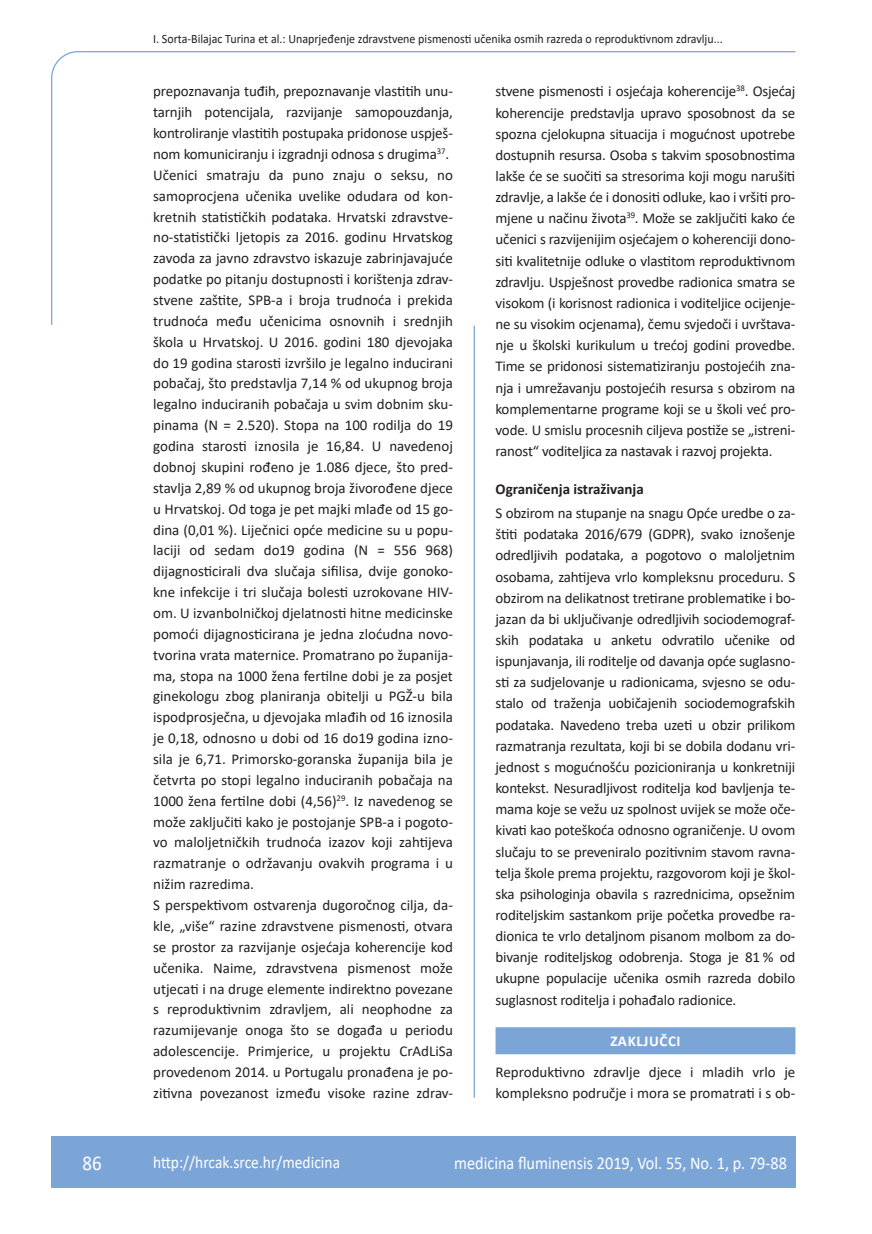
<style>
.page{position:relative;width:872px;height:1234px;background:#fff}
.page>*{position:absolute;margin:0;border:0;box-sizing:border-box;transform-origin:0 0}
.t1{font:21px "Calibri";color:#fff;scale:.9 1}
.t2{font:18px "Calibri";color:#fff;scale:.9 1}
.t3{font:17.25px "Calibri";color:#fff;scale:.9 1}
.osnovni_tekst{font:15px/20.9px "Calibri";letter-spacing:-.01em;color:#231f20;text-align:justify}
.podnaslov{font:700 15px "Calibri";color:#231f20}
.naslov_ruler{font:700 15px "Calibri";letter-spacing:.04em;color:#fff}
.glava{font:12.75px "Calibri";color:#231f20;scale:.94 1}
</style>
<div class="page">
<svg style="left:51px;top:51px;width:745px;height:274px"></svg>
<hr style="left:473px;top:325px;width:2px;height:772px;background:#7ca5d7">
<div style="left:51px;top:1135px;width:744px;height:51px;background:#7ca5d7"></div>
<div style="left:495px;top:1026px;width:300px;height:27px;background:#7ca5d7"></div>
<p class="glava" style="left:153px;top:29px;width:607px">I. Sorta-Bilajac Turina et al.: Unaprjeđenje zdravstvene pismenosti učenika osmih razreda o reproduktivnom zdravlju...</p>
<p class="osnovni_tekst" style="left:153px;top:81px;width:301px">prepoznavanja tuđih, prepoznavanje vlastitih unu&shy;tarnjih potencijala, razvijanje samopouzdanja, kontroliranje vlastitih postupaka pridonose uspješ&shy;nom komuniciranju i izgradnji odnosa s drugima<sup>37</sup>.</p>
<p class="osnovni_tekst" style="left:153px;top:164px;width:301px">Učenici smatraju da puno znaju o seksu, no samoprocjena učenika uvelike odudara od kon&shy;kretnih statističkih podataka. Hrvatski zdravstve&shy;no-statistički ljetopis za 2016. godinu Hrvatskog zavoda za javno zdravstvo iskazuje zabrinjavajuće podatke po pitanju dostupnosti i korištenja zdrav&shy;stvene zaštite, SPB-a i broja trudnoća i prekida trudnoća među učenicima osnovnih i srednjih škola u Hrvatskoj. U 2016. godini 180 djevojaka do 19 godina starosti izvršilo je legalno inducirani pobačaj, što predstavlja 7,14 % od ukupnog broja legalno induciranih pobačaja u svim dobnim sku&shy;pinama (N = 2.520). Stopa na 100 rodilja do 19 godina starosti iznosila je 16,84. U navedenoj dobnoj skupini rođeno je 1.086 djece, što pred&shy;stavlja 2,89 % od ukupnog broja živorođene djece u Hrvatskoj. Od toga je pet majki mlađe od 15 go&shy;dina (0,01 %). Liječnici opće medicine su u popu&shy;laciji od sedam do19 godina (N = 556 968) dijagnosticirali dva slučaja sifilisa, dvije gonoko&shy;kne infekcije i tri slučaja bolesti uzrokovane HIV&shy;om. U izvanbolničkoj djelatnosti hitne medicinske pomoći dijagnosticirana je jedna zloćudna novo&shy;tvorina vrata maternice. Promatrano po županija&shy;ma, stopa na 1000 žena fertilne dobi je za posjet ginekologu zbog planiranja obitelji u PGŽ-u bila ispodprosječna, u djevojaka mlađih od 16 iznosila je 0,18, odnosno u dobi od 16 do19 godina izno&shy;sila je 6,71. Primorsko-goranska županija bila je četvrta po stopi legalno induciranih pobačaja na 1000 žena fertilne dobi (4,56)<sup>29</sup>. Iz navedenog se može zaključiti kako je postojanje SPB-a i pogoto&shy;vo maloljetničkih trudnoća izazov koji zahtijeva razmatranje o održavanju ovakvih programa i u nižim razredima.</p>
<p class="osnovni_tekst" style="left:153px;top:894px;width:301px">S perspektivom ostvarenja dugoročnog cilja, da&shy;kle, „više“ razine zdravstvene pismenosti, otvara se prostor za razvijanje osjećaja koherencije kod učenika. Naime, zdravstvena pismenost može utjecati i na druge elemente indirektno povezane s reproduktivnim zdravljem, ali neophodne za razumijevanje onoga što se događa u periodu adolescencije. Primjerice, u projektu CrAdLiSa provedenom 2014. u Portugalu pronađena je po&shy;zitivna povezanost između visoke razine zdrav-</p>
<p class="osnovni_tekst" style="left:495px;top:80px;width:301px">stvene pismenosti i osjećaja koherencije<sup>38</sup>. Osjećaj koherencije predstavlja upravo sposobnost da se spozna cjelokupna situacija i mogućnost upotrebe dostupnih resursa. Osoba s takvim sposobnostima lakše će se suočiti sa stresorima koji mogu narušiti zdravlje, a lakše će i donositi odluke, kao i vršiti pro&shy;mjene u načinu života<sup>39</sup>. Može se zaključiti kako će učenici s razvijenijim osjećajem o koherenciji dono&shy;siti kvalitetnije odluke o vlastitom reproduktivnom zdravlju. Uspješnost provedbe radionica smatra se visokom (i korisnost radionica i voditeljice ocijenje&shy;ne su visokim ocjenama), čemu svjedoči i uvrštava&shy;nje u školski kurikulum u trećoj godini provedbe.<br>Time se pridonosi sistematiziranju postojećih zna&shy;nja i umrežavanju postojećih resursa s obzirom na komplementarne programe koji se u školi već pro&shy;vode. U smislu procesnih ciljeva postiže se „istreni&shy;ranost“ voditeljica za nastavak i razvoj projekta.</p>
<p class="podnaslov" style="left:495px;top:478px;width:150px">Ograničenja istraživanja</p>
<p class="osnovni_tekst" style="left:495px;top:502px;width:301px">S obzirom na stupanje na snagu Opće uredbe o za&shy;štiti podataka 2016/679 (GDPR), svako iznošenje odredljivih podataka, a pogotovo o maloljetnim osobama, zahtijeva vrlo kompleksnu proceduru. S obzirom na delikatnost tretirane problematike i bo&shy;jazan da bi uključivanje odredljivih sociodemograf&shy;skih podataka u anketu odvratilo učenike od ispunjavanja, ili roditelje od davanja opće suglasno&shy;sti za sudjelovanje u radionicama, svjesno se odu&shy;stalo od traženja uobičajenih sociodemografskih podataka. Navedeno treba uzeti u obzir prilikom razmatranja rezultata, koji bi se dobila dodanu vri&shy;jednost s mogućnošću pozicioniranja u konkretniji kontekst. Nesuradljivost roditelja kod bavljenja te&shy;mama koje se vežu uz spolnost uvijek se može oče&shy;kivati kao poteškoća odnosno ograničenje. U ovom slučaju to se preveniralo pozitivnim stavom ravna&shy;telja škole prema projektu, razgovorom koji je škol&shy;ska psihologinja obavila s razrednicima, opsežnim roditeljskim sastankom prije početka provedbe ra&shy;dionica te vrlo detaljnom pisanom molbom za do&shy;bivanje roditeljskog odobrenja. Stoga je 81 % od ukupne populacije učenika osmih razreda dobilo suglasnost roditelja i pohađalo radionice.</p>
<p class="naslov_ruler" style="left:610px;top:1030px;width:72px">ZAKLJUČCI</p>
<p class="osnovni_tekst" style="left:495px;top:1060px;width:301px">Reproduktivno zdravlje djece i mladih vrlo je kompleksno područje i mora se promatrati i s ob-</p>
<p class="t1" style="left:82px;top:1147px;width:23px">86</p>
<p class="t3" style="left:153px;top:1149px;width:209px">http://hrcak.srce.hr/medicina</p>
<p class="t2" style="left:454px;top:1149px;width:371px">medicina fluminensis 2019, Vol. 55, No. 1, p. 79-88</p>
</div>
